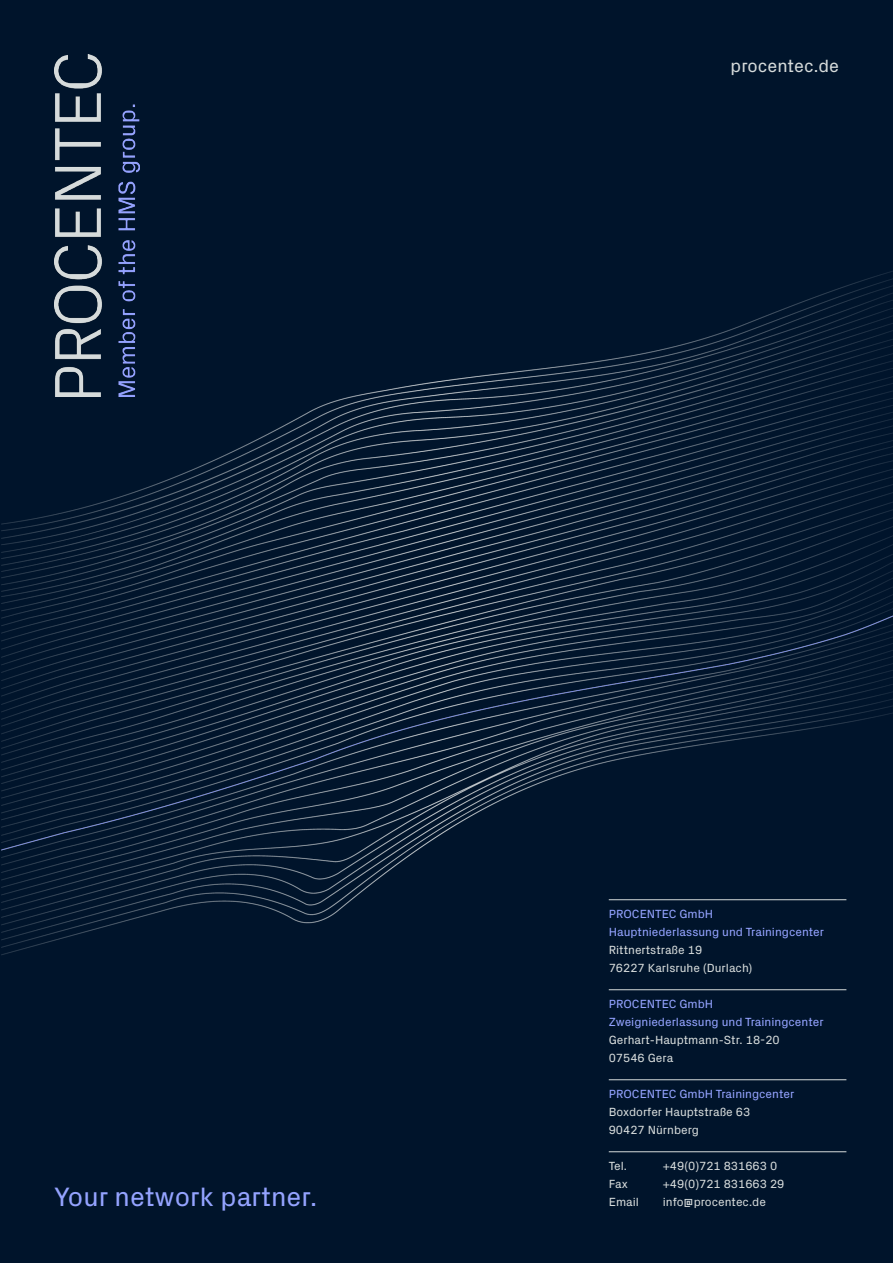
<style>
.page{position:relative;width:893px;height:1263px;background:#00142b}
.page>*{position:absolute;margin:0;border:0;box-sizing:border-box;transform-origin:0 0}
.t1{font:27px "Px Grotesk";color:#94a3ff}
.t2{font:18px "Px Grotesk";color:#d6dbdb}
.t3{font:12px/18px "Px Grotesk";color:#d6dbdb}
.t4{font:12px/18px "Px Grotesk";color:#94a3ff}
</style>
<div class="page">
<img style="left:1px;top:271px;width:892px;height:720px">
<hr style="left:609px;top:899px;width:237px;height:1px;background:#d6dbdb">
<hr style="left:609px;top:989px;width:237px;height:1px;background:#d6dbdb">
<hr style="left:609px;top:1079px;width:237px;height:1px;background:#d6dbdb">
<hr style="left:609px;top:1151px;width:237px;height:1px;background:#d6dbdb">
<img style="left:54px;top:54px;width:85px;height:342px">
<h2 class="t2" style="left:731px;top:53px;width:110px">procentec.de</h2>
<h1 class="t1" style="left:54px;top:1177px;width:265px">Your network partner.</h1>
<p class="t4" style="left:609px;top:904px;width:217px">PROCENTEC GmbH<br>Hauptniederlassung und Trainingcenter</p>
<p class="t3" style="left:609px;top:940px;width:145px">Rittnertstraße 19<br>76227 Karlsruhe (Durlach)</p>
<p class="t4" style="left:609px;top:994px;width:216px">PROCENTEC GmbH<br>Zweigniederlassung und Trainingcenter</p>
<p class="t3" style="left:609px;top:1030px;width:173px">Gerhart-Hauptmann-Str. 18-20<br>07546 Gera</p>
<p class="t4" style="left:609px;top:1084px;width:187px">PROCENTEC GmbH Trainingcenter</p>
<p class="t3" style="left:609px;top:1102px;width:143px">Boxdorfer Hauptstraße 63<br>90427 Nürnberg</p>
<p class="t3" style="left:609px;top:1156px;width:20px">Tel.</p>
<p class="t3" style="left:663px;top:1156px;width:116px">+49(0)721 831663 0</p>
<p class="t3" style="left:609px;top:1174px;width:21px">Fax</p>
<p class="t3" style="left:663px;top:1174px;width:123px">+49(0)721 831663 29</p>
<p class="t3" style="left:609px;top:1192px;width:32px">Email</p>
<p class="t3" style="left:663px;top:1192px;width:105px">info@procentec.de</p>
</div>
